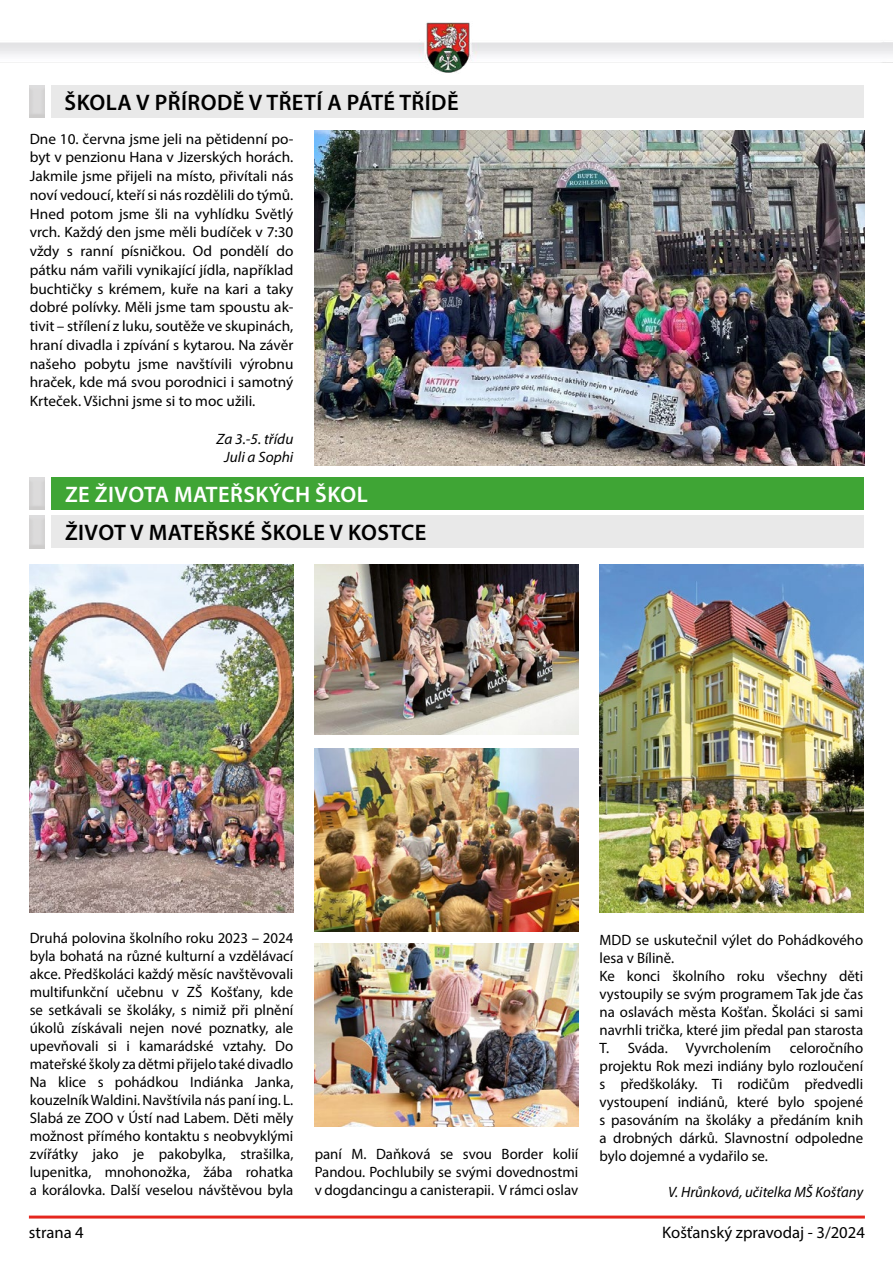
<style>
.page{position:relative;width:893px;height:1263px;background:#fff}
.page>*{position:absolute;margin:0;border:0;box-sizing:border-box;transform-origin:0 0}
.t1{font:600 22.5px "Myriad Pro";letter-spacing:.02em;color:#000}
.t2{font:600 22.5px "Myriad Pro";letter-spacing:.02em;color:#fff}
.t3{font:16.65px "Myriad Pro";color:#000}
.t4{font:15px/18px "Myriad Pro";color:#000;text-align:justify}
.t5{font:italic 15px/18.8px "Myriad Pro";color:#000;text-align:center}
</style>
<div class="page">
<img style="left:0;top:22px;width:893px;height:1197px">
<hr style="left:29px;top:1215px;width:836px;height:3px;background:#e5271e">
<div style="left:51px;top:516px;width:812px;height:32px;background:#e9e9e9"></div>
<img style="left:30px;top:516px;width:15px;height:32px">
<div style="left:51px;top:477px;width:812px;height:32px;background:#3fa535"></div>
<img style="left:30px;top:477px;width:15px;height:32px">
<img style="left:315px;top:565px;width:263px;height:169px">
<img style="left:600px;top:565px;width:263px;height:347px">
<img style="left:30px;top:565px;width:263px;height:347px">
<div style="left:51px;top:85px;width:812px;height:32px;background:#e9e9e9"></div>
<img style="left:30px;top:85px;width:15px;height:32px">
<img style="left:315px;top:130px;width:550px;height:335px">
<img style="left:315px;top:748px;width:263px;height:184px">
<img style="left:315px;top:943px;width:263px;height:184px">
<h1 class="t1" style="left:65px;top:88px;width:396px">ŠKOLA V PŘÍRODĚ V TŘETÍ A PÁTÉ TŘÍDĚ</h1>
<p class="t4" style="left:30px;top:129px;width:265px;line-height:18.8px">Dne 10. června jsme jeli na pětidenní po&shy;byt v penzionu Hana v Jizerských horách.<br>Jakmile jsme přijeli na místo, přivítali nás noví vedoucí, kteří si nás rozdělili do týmů.<br>Hned potom jsme šli na vyhlídku Světlý vrch. Každý den jsme měli budíček v 7:30 vždy s ranní písničkou. Od pondělí do pátku nám vařili vynikající jídla, například buchtičky s krémem, kuře na kari a taky dobré polívky. Měli jsme tam spoustu ak&shy;tivit – střílení z luku, soutěže ve skupinách, hraní divadla i zpívání s kytarou. Na závěr našeho pobytu jsme navštívili výrobnu hraček, kde má svou porodnici i samotný Krteček. Všichni jsme si to moc užili.</p>
<p class="t5" style="left:217px;top:429px;width:78px">Za 3.-5. třídu<br>Juli a Sophi</p>
<h1 class="t2" style="left:65px;top:480px;width:304px">ZE ŽIVOTA MATEŘSKÝCH ŠKOL</h1>
<h1 class="t1" style="left:65px;top:518px;width:363px">ŽIVOT V MATEŘSKÉ ŠKOLE V KOSTCE</h1>
<p class="t4" style="left:30px;top:928px;width:265px">Druhá polovina školního roku 2023 – 2024 byla bohatá na různé kulturní a vzdělávací akce. Předškoláci každý měsíc navštěvovali multifunkční učebnu v ZŠ Košťany, kde se setkávali se školáky, s nimiž při plnění úkolů získávali nejen nové poznatky, ale upevňovali si i kamarádské vztahy. Do mateřské školy za dětmi přijelo také divadlo Na klice s pohádkou Indiánka Janka, kouzelník Waldini. Navštívila nás paní ing. L.<br>Slabá ze ZOO v Ústí nad Labem. Děti měly možnost přímého kontaktu s neobvyklými zvířátky jako je pakobylka, strašilka, lupenitka, mnohonožka, žába rohatka a korálovka. Další veselou návštěvou byla</p>
<p class="t4" style="left:315px;top:1144px;width:265px">paní M. Daňková se svou Border kolií Pandou. Pochlubily se svými dovednostmi v dogdancingu a canisterapii. V rámci oslav</p>
<p class="t4" style="left:600px;top:930px;width:265px;text-align:left">MDD se uskutečnil výlet do Pohádkového lesa v Bílině.<br>Ke konci školního roku všechny děti vystoupily se svým programem Tak jde čas na oslavách města Košťan. Školáci si sami navrhli trička, které jim předal pan starosta T. Sváda. Vyvrcholením celoročního projektu Rok mezi indiány bylo rozloučení s předškoláky. Ti rodičům předvedli vystoupení indiánů, které bylo spojené s pasováním na školáky a předáním knih a drobných dárků. Slavnostní odpoledne bylo dojemné a vydařilo se.</p>
<p class="t5" style="left:668px;top:1182px;width:197px">V. Hrůnková, učitelka MŠ Košťany</p>
<p class="t3" style="left:29px;top:1222px;width:56px">strana 4</p>
<p class="t3" style="left:662px;top:1222px;width:204px">Košťanský zpravodaj - 3/2024</p>
</div>
